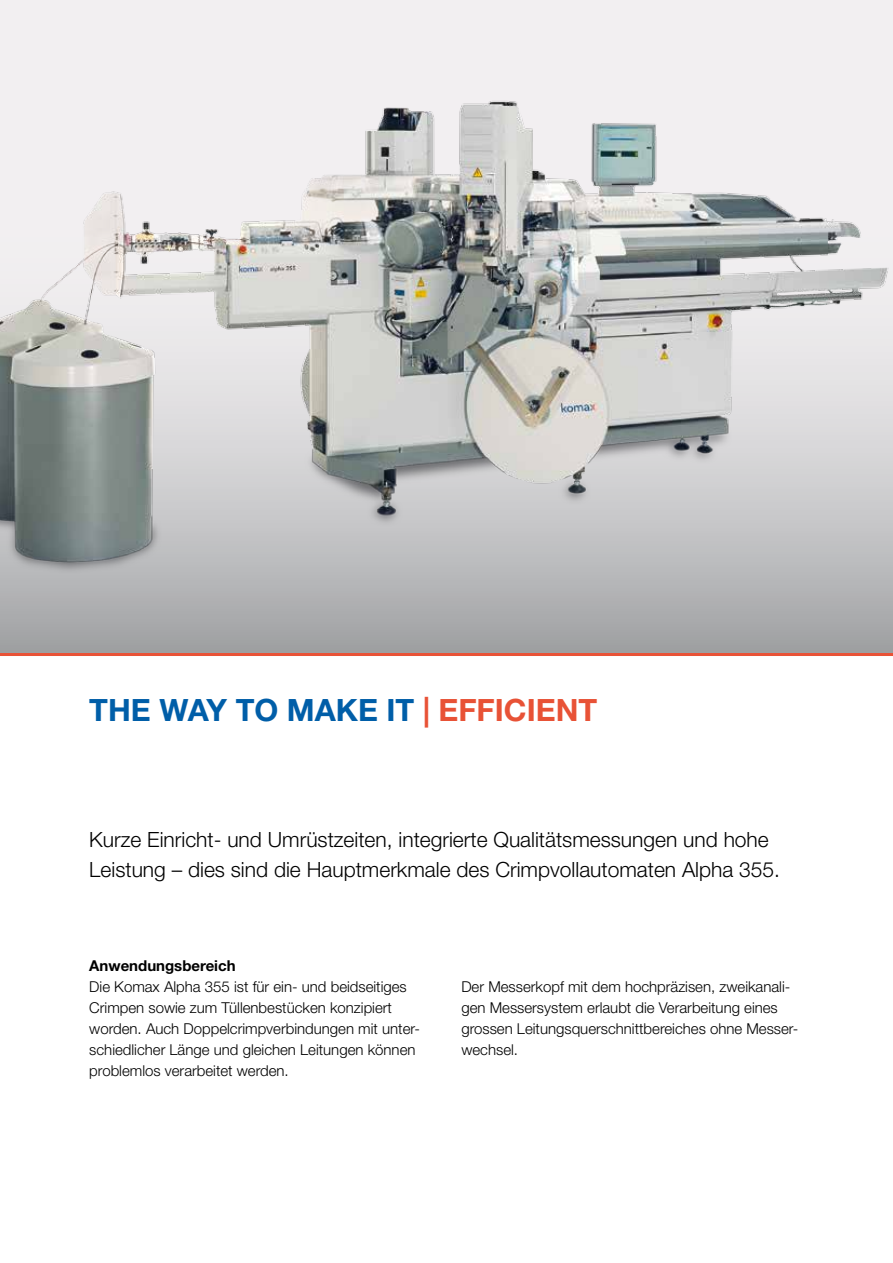
<style>
.page{position:relative;width:893px;height:1263px;background:#fff}
.page>*{position:absolute;margin:0;border:0;box-sizing:border-box;transform-origin:0 0}
.t1{font:700 30.75px "Helvetica Neue LT Std";color:#005ea8}
.t2{font:300 21px/30px "Helvetica Neue LT Std";color:#000}
.t3{font:300 15px/21px "Helvetica Neue LT Std";color:#000}
.t4{font:700 15px "Helvetica Neue LT Std";color:#000}
.s1{color:#e85236}
</style>
<div class="page">
<div style="left:0;top:0;width:893px;height:655px;background:#f2eff1"></div>
<img style="left:0;top:101px;width:893px;height:552px">
<hr style="left:0;top:653px;width:893px;height:3px;background:#e85236">
<h1 class="t1" style="left:89px;top:691px;width:509px">THE WAY TO MAKE IT <span class="s1">| EFFICIENT</span></h1>
<h2 class="t2" style="left:89px;top:824px;width:692px">Kurze Einricht- und Umrüstzeiten, integrierte Qualitätsmessungen und hohe<br>Leistung – dies sind die Hauptmerkmale des Crimpvollautomaten Alpha 355.</h2>
<p class="t4" style="left:89px;top:956px;width:148px">Anwendungsbereich</p>
<p class="t3" style="left:89px;top:976px;width:332px">Die Komax Alpha 355 ist für ein- und beidseitiges Crimpen sowie zum Tüllenbestücken konzipiert worden. Auch Doppelcrimpverbindungen mit unter&shy;schiedlicher Länge und gleichen Leitungen können problemlos verarbeitet werden.</p>
<p class="t3" style="left:461px;top:976px;width:339px">Der Messerkopf mit dem hochpräzisen, zweikanali&shy;gen Messersystem erlaubt die Verarbeitung eines grossen Leitungsquerschnittbereiches ohne Messer&shy;wechsel.</p>
</div>
